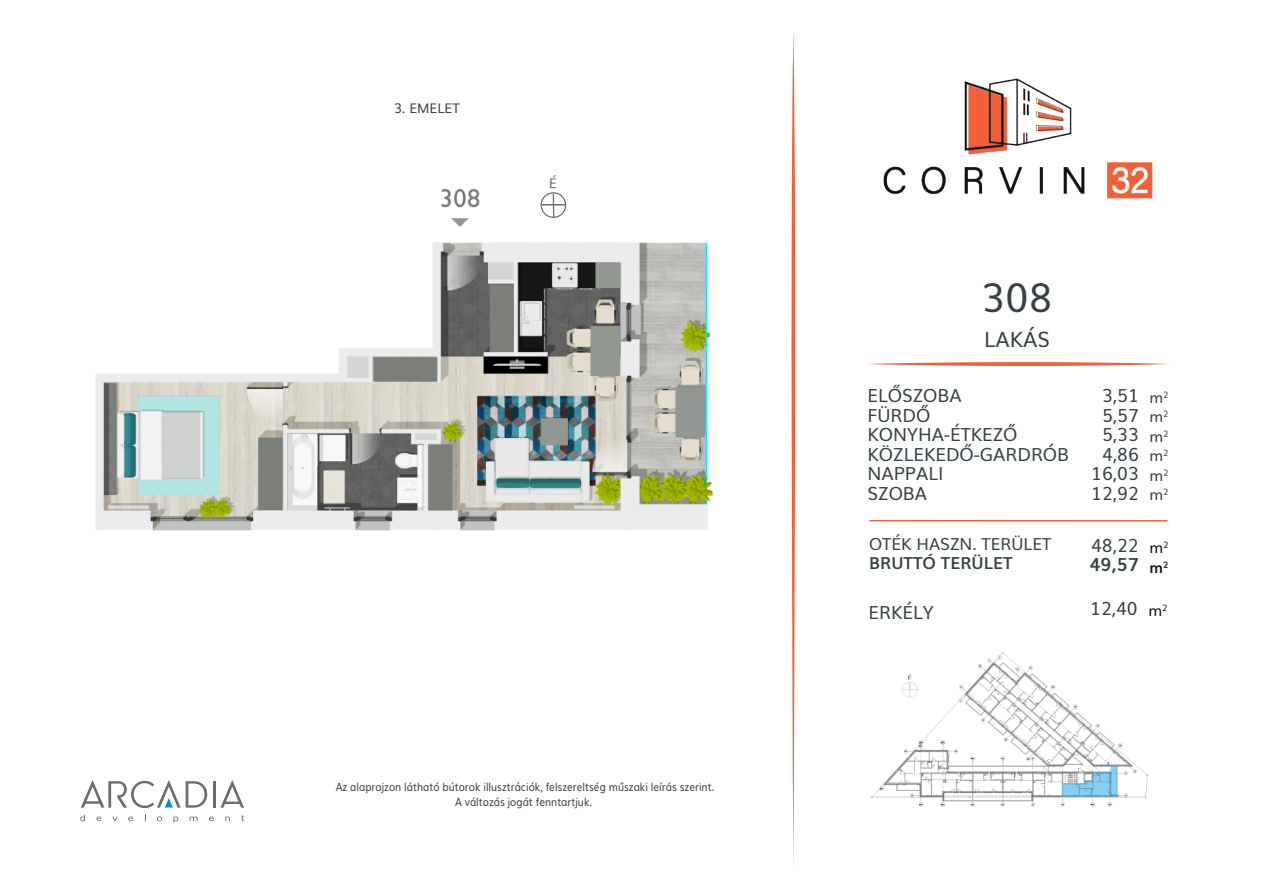
<style>
.page{position:relative;width:1263px;height:893px;background:#fff}
.page>*{position:absolute;margin:0;border:0;box-sizing:border-box;transform-origin:0 0}
.t1{font:39.3px "Muli";color:#364148}
.t2{font:21px "Muli";color:#364148}
.t3{font:18px/19.5px "Muli";color:#364148}
.t4{font:700 18px "Muli";color:#364148}
.t5{font:16.5px "Muli";color:#364148}
.t6{font:700 16.5px "Muli";color:#364148}
.t7{font:15px/19.5px "Muli";color:#364148;text-align:justify}
.t8{font:15px/19.5px "Muli";color:#0f1314}
.t9{font:13.2px "Muli";color:#364148}
.t10{font:11.4px/15px "Muli";color:#364148;text-align:center;scale:.89 1}
.s1{font-weight:700}
.s2{font-size:15px;color:#0f1314}
</style>
<div class="page">
<img style="left:95px;top:188px;width:619px;height:343px">
<img style="left:871px;top:651px;width:278px;height:156px">
<svg style="left:791px;top:32px;width:4px;height:834px"></svg>
<svg style="left:867px;top:362px;width:302px;height:4px"></svg>
<hr style="left:869px;top:520px;width:298px;height:2px;background:#f16137">
<img style="left:883px;top:78px;width:270px;height:121px">
<hr style="left:213px;top:781px;width:2px;height:27px;background:#6c6d70">
<svg style="left:241px;top:815px;width:4px;height:6px"></svg>
<svg style="left:225px;top:816px;width:5px;height:5px"></svg>
<svg style="left:209px;top:816px;width:5px;height:5px"></svg>
<svg style="left:190px;top:816px;width:7px;height:5px"></svg>
<svg style="left:173px;top:816px;width:5px;height:7px"></svg>
<svg style="left:157px;top:816px;width:5px;height:5px"></svg>
<svg style="left:128px;top:816px;width:5px;height:5px"></svg>
<svg style="left:112px;top:817px;width:5px;height:4px"></svg>
<svg style="left:96px;top:816px;width:5px;height:5px"></svg>
<svg style="left:80px;top:815px;width:5px;height:6px"></svg>
<svg style="left:81px;top:780px;width:126px;height:28px"></svg>
<svg style="left:220px;top:780px;width:24px;height:28px"></svg>
<svg style="left:538px;top:188px;width:30px;height:30px"></svg>
<p class="t9" style="left:394px;top:98px;width:67px">3. EMELET</p>
<p class="t10" style="left:336px;top:779px;width:427px">Az alaprajzon látható bútorok illusztrációk, felszereltség műszaki leírás szerint.<br>A változás jogát fenntartjuk.</p>
<h1 class="t1" style="left:981px;top:266px;width:72px">308</h1>
<h2 class="t2" style="left:984px;top:322px;width:67px">LAKÁS</h2>
<h3 class="t3" style="left:867px;top:384px;width:203px">ELŐSZOBA<br>FÜRDŐ<br>KONYHA-ÉTKEZŐ<br>KÖZLEKEDŐ-GARDRÓB<br>NAPPALI<br>SZOBA</h3>
<h3 class="t5" style="left:869px;top:530px;width:184px">OTÉK HASZN. TERÜLET</h3>
<h3 class="t6" style="left:869px;top:550px;width:145px">BRUTTÓ TERÜLET</h3>
<h3 class="t3" style="left:868px;top:601px;width:67px">ERKÉLY</h3>
<h3 class="t3" style="left:1091px;top:384px;width:49px;text-align:right">3,51<br>5,57<br>5,33<br>4,86<br>16,03<br>12,92</h3>
<h3 class="t7" style="left:1149px;top:386px;width:21px">m<sup>2 </sup>m<sup>2 </sup>m<sup>2 </sup>m<sup>2 </sup>m<sup>2 </sup>m<sup>2</sup></h3>
<h3 class="t3" style="left:1091px;top:534px;width:49px">48,22</h3>
<h3 class="t4" style="left:1089px;top:550px;width:51px">49,57</h3>
<h3 class="t8" style="left:1149px;top:537px;width:21px">m<sup>2 </sup><span class="s1">m</span><sup>2</sup></h3>
<h3 class="t3" style="left:1090px;top:598px;width:79px">12,40 <span class="s2">m</span><sup>2</sup></h3>
</div>
